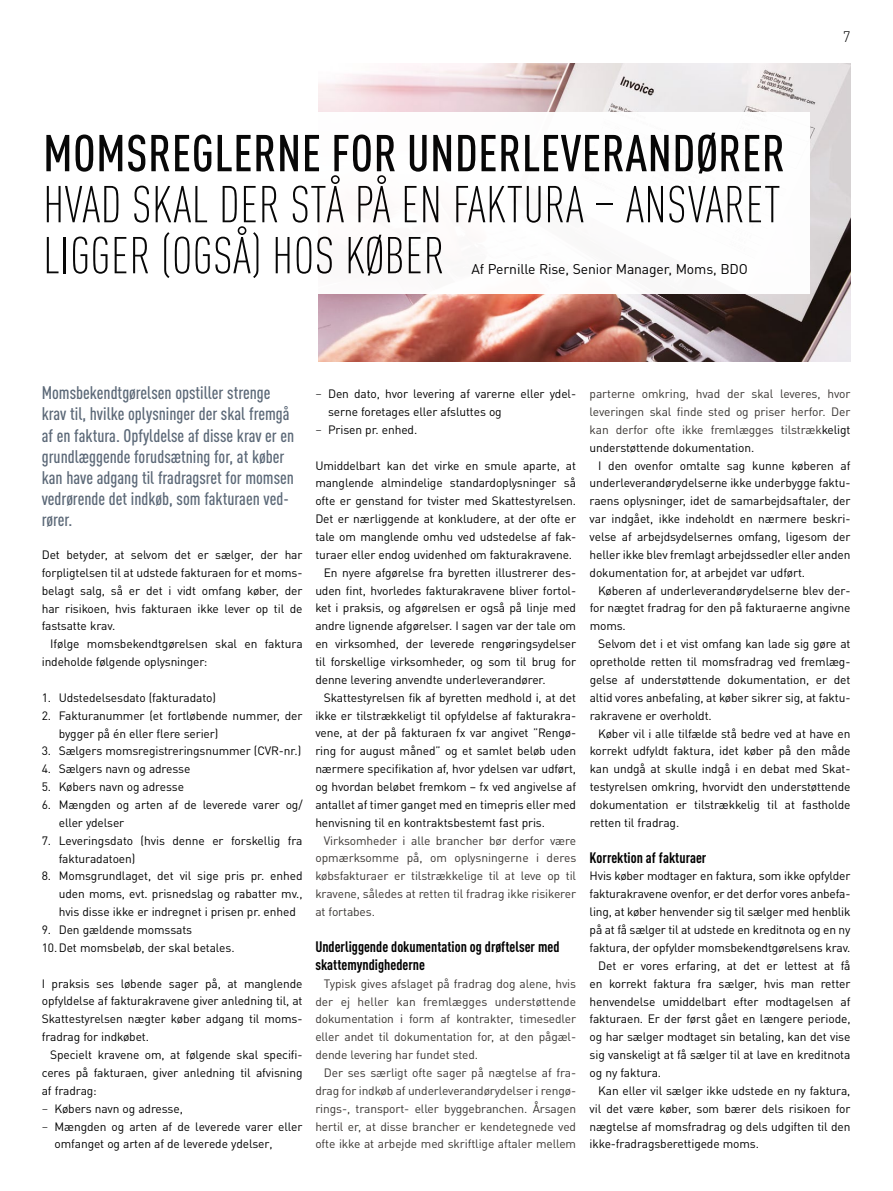
<style>
.page{position:relative;width:893px;height:1191px;background:#fff}
.page>*{position:absolute;margin:0;border:0;box-sizing:border-box;transform-origin:0 0}
.t1{font:300 condensed 51px/51px "DINOT";letter-spacing:.01em;color:#000}
.t2{font:500 condensed 51px "DINOT";letter-spacing:.01em;color:#000}
.t3{font:500 condensed 18px/21px "DINOT";color:#5b6877}
.t4{font:700 condensed 15px/18px "DINOT";color:#000}
.t5{font:300 15px "DINOT";color:#000}
.t6{font:13.95px "DINOT";letter-spacing:-.01em;color:#000}
.t7{font:12px/17.9px "DINOT";letter-spacing:-.01em;color:#000;text-align:justify}
.t8{font:12px/17.9px "DINOT";letter-spacing:-.01em;color:#393532;text-align:justify}
.s1{font-family:"Chronicle Text G1"}
.s2{color:#000}
</style>
<div class="page">
<img style="left:319px;top:64px;width:531px;height:297px">
<div style="left:43px;top:113px;width:767px;height:181px;background:#fff"></div>
<h1 class="t2" style="left:43px;top:123px;width:743px">MOMSREGLERNE FOR UNDERLEVERANDØRER</h1>
<h1 class="t1" style="left:43px;top:179px;width:739px">HVAD SKAL DER STÅ PÅ EN FAKTURA – ANSVARET<br>LIGGER (OGSÅ) HOS KØBER</h1>
<p class="t6" style="left:471px;top:260px;width:278px">Af Pernille Rise, Senior Manager, Moms, BDO</p>
<p class="t5" style="left:843px;top:27px;width:9px">7</p>
<p class="t3" style="left:42px;top:382px;width:254px">Momsbekendtgørelsen opstiller strenge krav til, hvilke oplysninger der skal fremgå af en faktura. Opfyldelse af disse krav er en grundlæggende forudsætning for, at køber kan have adgang til fradragsret for momsen vedrørende det indkøb, som fakturaen ved&shy;rører.</p>
<p class="t7" style="left:42px;top:545px;width:262px">Det betyder, at selvom det er sælger, der har forpligtelsen til at udstede fakturaen for et moms&shy;belagt salg, så er det i vidt omfang køber, der har risikoen, hvis fakturaen ikke lever op til de fastsatte krav.</p>
<p class="t7" style="left:42px;top:635px;width:262px;text-indent:9px">Ifølge momsbekendtgørelsen skal en faktura indeholde følgende oplysninger:</p>
<p class="t7" style="left:42px;top:688px;width:176px">1. Udstedelsesdato (fakturadato)</p>
<p class="t7" style="left:59px;top:706px;width:245px;text-indent:-17px">2. Fakturanummer (et fortløbende nummer, der bygger på én eller flere serier)</p>
<p class="t7" style="left:42px;top:742px;width:261px">3. Sælgers momsregistreringsnummer (CVR-nr.)</p>
<p class="t7" style="left:42px;top:760px;width:150px">4. Sælgers navn og adresse</p>
<p class="t7" style="left:42px;top:777px;width:144px">5. Købers navn og adresse</p>
<p class="t7" style="left:59px;top:795px;width:245px;text-indent:-17px">6. Mængden og arten af de leverede varer og/ eller ydelser</p>
<p class="t7" style="left:59px;top:831px;width:245px;text-indent:-17px">7. Leveringsdato (hvis denne er forskellig fra fakturadatoen)</p>
<p class="t7" style="left:59px;top:867px;width:245px;text-indent:-17px">8. Momsgrundlaget, det vil sige pris pr. enhed uden moms, evt. prisnedslag og rabatter mv., hvis disse ikke er indregnet i prisen pr. enhed</p>
<p class="t7" style="left:42px;top:920px;width:194px">9. Den gældende momssats<br>10.Det momsbeløb, der skal betales.</p>
<p class="t7" style="left:42px;top:974px;width:262px">I praksis ses løbende sager på, at manglende opfyldelse af fakturakravene giver anledning til, at Skattestyrelsen nægter køber adgang til moms&shy;fradrag for indkøbet.</p>
<p class="t7" style="left:50px;top:1045px;width:254px">Specielt kravene om, at følgende skal specifi-</p>
<p class="t7" style="left:42px;top:1063px;width:262px">ceres på fakturaen, giver anledning til afvisning</p>
<p class="t7" style="left:42px;top:1081px;width:57px">af fradrag:</p>
<p class="t7" style="left:42px;top:1099px;width:143px"><span class="s1">−</span> Købers navn og adresse,</p>
<p class="t7" style="left:42px;top:1117px;width:262px"><span class="s1">−</span> Mængden og arten af de leverede varer eller</p>
<p class="t7" style="left:55px;top:1134px;width:220px">omfanget og arten af de leverede ydelser,</p>
<p class="t7" style="left:315px;top:384px;width:262px"><span class="s1">−</span> Den dato, hvor levering af varerne eller ydel-</p>
<p class="t7" style="left:328px;top:402px;width:175px">serne foretages eller afsluttes og</p>
<p class="t7" style="left:315px;top:420px;width:103px"><span class="s1">−</span> Prisen pr. enhed.</p>
<p class="t7" style="left:315px;top:456px;width:262px">Umiddelbart kan det virke en smule aparte, at</p>
<p class="t7" style="left:315px;top:474px;width:262px">manglende almindelige standardoplysninger så</p>
<p class="t7" style="left:315px;top:492px;width:262px">ofte er genstand for tvister med Skattestyrelsen.</p>
<p class="t7" style="left:315px;top:509px;width:262px">Det er nærliggende at konkludere, at der ofte er</p>
<p class="t7" style="left:315px;top:527px;width:262px">tale om manglende omhu ved udstedelse af fak-</p>
<p class="t7" style="left:315px;top:545px;width:258px">turaer eller endog uvidenhed om fakturakravene.</p>
<p class="t7" style="left:324px;top:563px;width:254px">En nyere afgørelse fra byretten illustrerer des-</p>
<p class="t7" style="left:315px;top:581px;width:262px">uden fint, hvorledes fakturakravene bliver fortol-</p>
<p class="t7" style="left:315px;top:599px;width:262px">ket i praksis, og afgørelsen er også på linje med</p>
<p class="t7" style="left:315px;top:617px;width:262px">andre lignende afgørelser. I sagen var der tale om</p>
<p class="t7" style="left:315px;top:634px;width:262px">en virksomhed, der leverede rengøringsydelser</p>
<p class="t7" style="left:315px;top:652px;width:262px">til forskellige virksomheder, og som til brug for</p>
<p class="t7" style="left:315px;top:670px;width:232px">denne levering anvendte underleverandører.</p>
<p class="t7" style="left:324px;top:688px;width:254px">Skattestyrelsen fik af byretten medhold i, at det</p>
<p class="t7" style="left:315px;top:706px;width:262px">ikke er tilstrækkeligt til opfyldelse af fakturakra-</p>
<p class="t7" style="left:315px;top:724px;width:262px">vene, at der på fakturaen fx var angivet ”Rengø-</p>
<p class="t7" style="left:315px;top:742px;width:262px">ring for august måned” og et samlet beløb uden</p>
<p class="t7" style="left:315px;top:759px;width:262px">nærmere specifikation af, hvor ydelsen var udført,</p>
<p class="t7" style="left:315px;top:777px;width:262px">og hvordan beløbet fremkom – fx ved angivelse af</p>
<p class="t7" style="left:315px;top:795px;width:262px">antallet af timer ganget med en timepris eller med</p>
<p class="t7" style="left:315px;top:813px;width:231px">henvisning til en kontraktsbestemt fast pris.</p>
<p class="t8" style="left:315px;top:831px;width:262px;text-indent:9px">Virksomheder i alle brancher bør derfor være opmærksomme på, om oplysningerne i deres købsfakturaer er tilstrækkelige til at leve op til kravene, således at retten til fradrag ikke risikerer at fortabes.</p>
<p class="t4" style="left:315px;top:937px;width:246px">Underliggende dokumentation og drøftelser med skattemyndighederne</p>
<p class="t8" style="left:315px;top:974px;width:262px;text-indent:9px">Typisk gives afslaget på fradrag dog alene, hvis der ej heller kan fremlægges understøttende dokumentation i form af kontrakter, timesedler eller andet til dokumentation for, at den pågæl&shy;dende levering har fundet sted.</p>
<p class="t8" style="left:315px;top:1063px;width:262px;text-indent:9px">Der ses særligt ofte sager på nægtelse af fra&shy;drag for indkøb af underleverandørydelser i rengø&shy;rings-, transport- eller byggebranchen. Årsagen hertil er, at disse brancher er kendetegnede ved ofte ikke at arbejde med skriftlige aftaler mellem</p>
<p class="t8" style="left:590px;top:385px;width:262px">parterne omkring, hvad der skal leveres, hvor leveringen skal finde sted og priser herfor. Der kan derfor ofte ikke fremlægges tilstræk<span class="s2">keligt understøttende dokumentation.</span></p>
<p class="t7" style="left:590px;top:456px;width:262px;text-indent:9px">I den ovenfor omtalte sag kunne køberen af underleverandørydelserne ikke underbygge faktu&shy;raens oplysninger, idet de samarbejdsaftaler, der var indgået, ikke indeholdt en nærmere beskri&shy;velse af arbejdsydelsernes omfang, ligesom der heller ikke blev fremlagt arbejdssedler eller anden dokumentation for, at arbejdet var udført.</p>
<p class="t7" style="left:590px;top:581px;width:262px;text-indent:8px">Køberen af underleverandørydelserne blev der&shy;for nægtet fradrag for den på fakturaerne angivne moms.</p>
<p class="t7" style="left:590px;top:634px;width:262px;text-indent:9px">Selvom det i et vist omfang kan lade sig gøre at opretholde retten til momsfradrag ved fremlæg&shy;gelse af understøttende dokumentation, er det altid vores anbefaling, at køber sikrer sig, at faktu&shy;rakravene er overholdt.</p>
<p class="t7" style="left:590px;top:724px;width:262px;text-indent:9px">Køber vil i alle tilfælde stå bedre ved at have en korrekt udfyldt faktura, idet køber på den måde kan undgå at skulle indgå i en debat med Skat&shy;testyrelsen omkring, hvorvidt den understøttende dokumentation er tilstrækkelig til at fastholde retten til fradrag.</p>
<p class="t4" style="left:590px;top:848px;width:118px">Korrektion af fakturaer</p>
<p class="t7" style="left:590px;top:867px;width:262px">Hvis køber modtager en faktura, som ikke opfylder</p>
<p class="t7" style="left:590px;top:885px;width:262px">fakturakravene ovenfor, er det derfor vores anbefa-</p>
<p class="t7" style="left:590px;top:902px;width:262px">ling, at køber henvender sig til sælger med henblik</p>
<p class="t7" style="left:590px;top:920px;width:262px">på at få sælger til at udstede en kreditnota og en ny</p>
<p class="t7" style="left:590px;top:938px;width:262px">faktura, der opfylder momsbekendtgørelsens krav.</p>
<p class="t7" style="left:598px;top:956px;width:254px">Det er vores erfaring, at det er lettest at få</p>
<p class="t7" style="left:590px;top:974px;width:262px">en korrekt faktura fra sælger, hvis man retter</p>
<p class="t7" style="left:590px;top:992px;width:262px">henvendelse umiddelbart efter modtagelsen af</p>
<p class="t7" style="left:590px;top:1010px;width:262px">fakturaen. Er der først gået en længere periode,</p>
<p class="t7" style="left:590px;top:1027px;width:262px">og har sælger modtaget sin betaling, kan det vise</p>
<p class="t7" style="left:590px;top:1045px;width:262px">sig vanskeligt at få sælger til at lave en kreditnota</p>
<p class="t7" style="left:590px;top:1063px;width:73px">og ny faktura.</p>
<p class="t7" style="left:598px;top:1081px;width:254px">Kan eller vil sælger ikke udstede en ny faktura,</p>
<p class="t7" style="left:590px;top:1099px;width:262px">vil det være køber, som bærer dels risikoen for</p>
<p class="t7" style="left:590px;top:1117px;width:262px">nægtelse af momsfradrag og dels udgiften til den</p>
<p class="t7" style="left:590px;top:1135px;width:171px">ikke-fradragsberettigede moms.</p>
</div>
